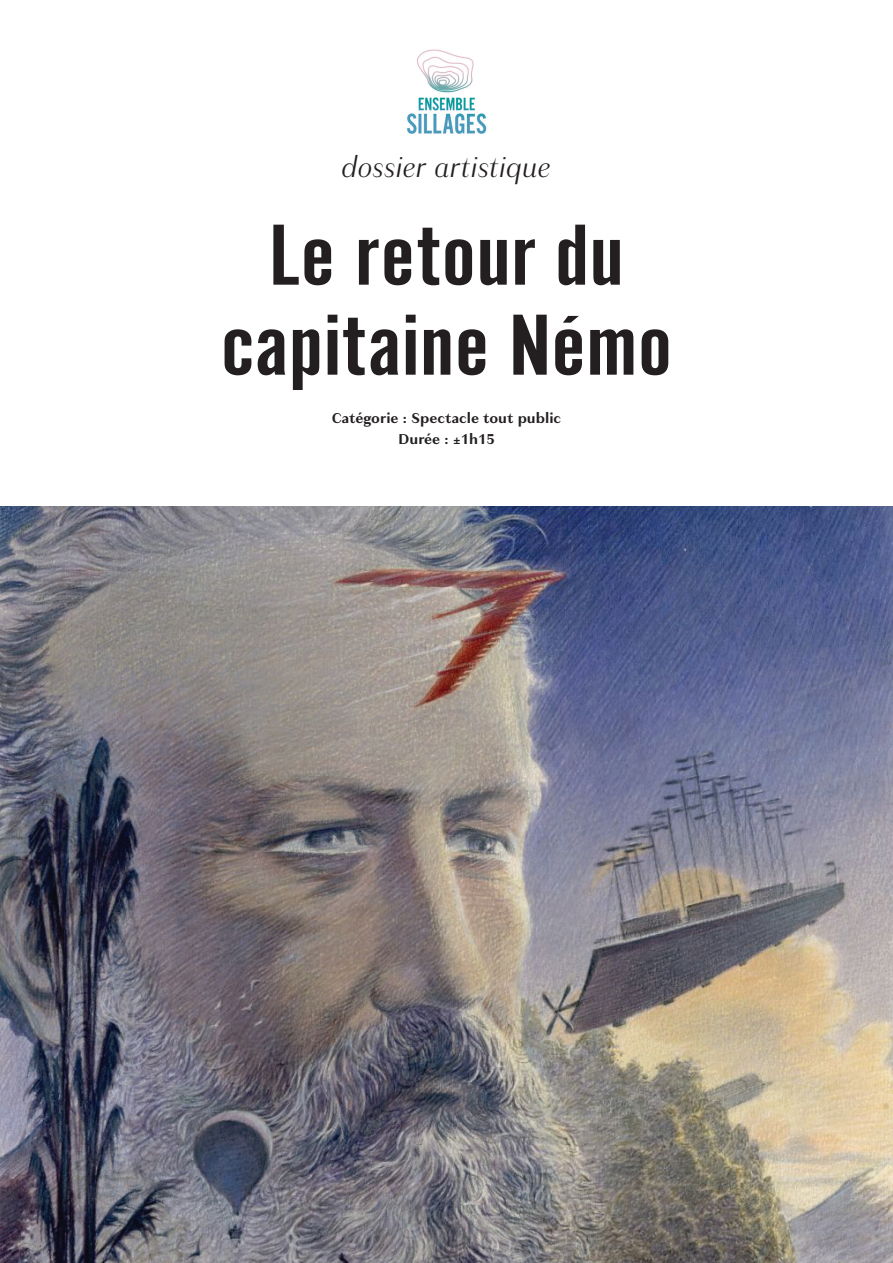
<style>
.page{position:relative;width:893px;height:1263px;background:#fff}
.page>*{position:absolute;margin:0;border:0;box-sizing:border-box;transform-origin:0 0}
.t1{font:90px/90px "Alternate Got No 1 D";color:#231f20;text-align:center;scale:1.25 1}
.t2{font:italic 300 30px "Granville";color:#231f20}
.t3{font:700 15px/21px "Granville";color:#231f20;text-align:center}
</style>
<div class="page">
<img style="left:0;top:507px;width:893px;height:756px">
<img style="left:407px;top:49px;width:80px;height:85px">
<h2 class="t2" style="left:342px;top:148px;width:211px">dossier artistique</h2>
<h1 class="t1" style="left:221px;top:210px;width:363px">Le retour du capitaine Némo</h1>
<p class="t3" style="left:332px;top:407px;width:231px">Catégorie : Spectacle tout public<br>Durée : ±1h15</p>
</div>
